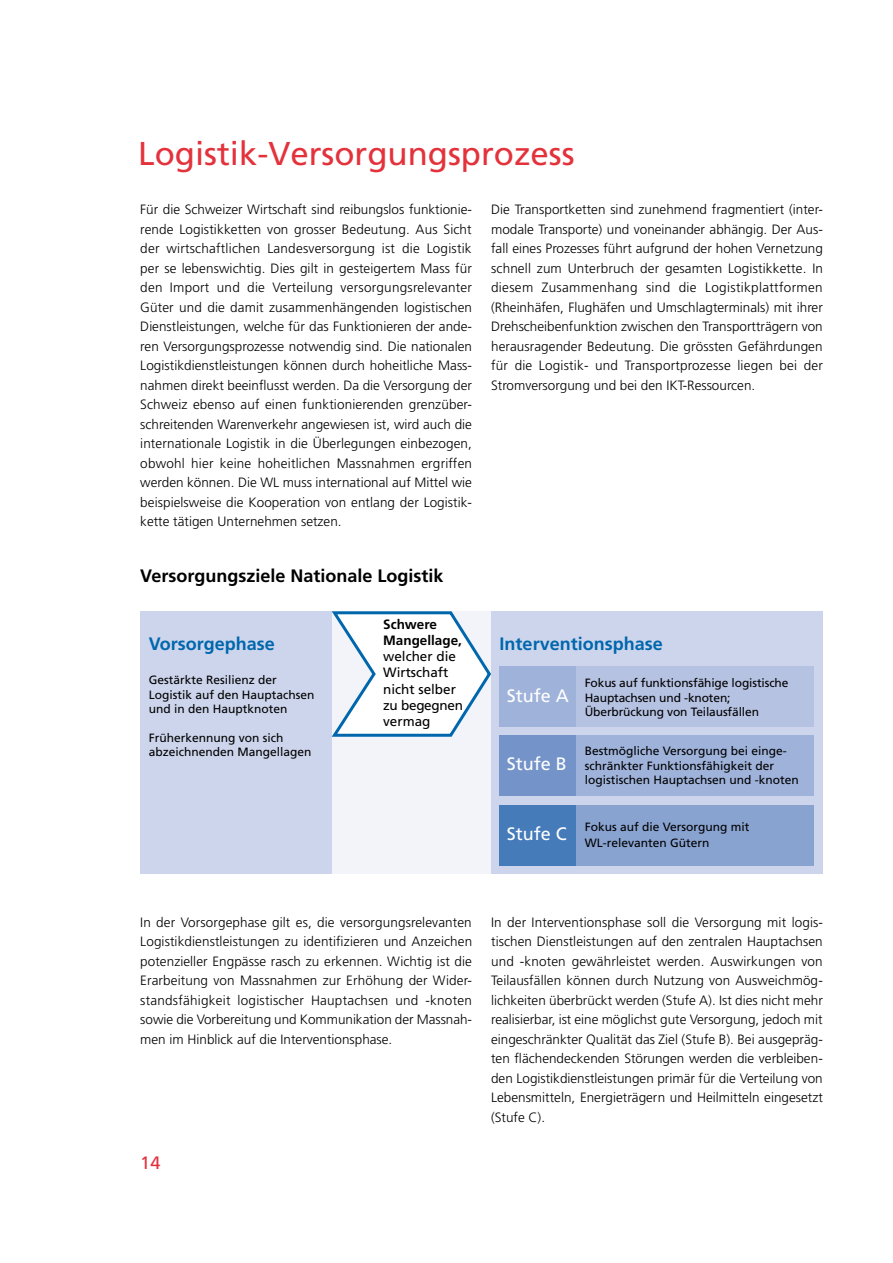
<style>
.page{position:relative;width:893px;height:1263px;background:#fff}
.page>*{position:absolute;margin:0;border:0;box-sizing:border-box;transform-origin:0 0}
.t1{font:33px "Frutiger";color:#e4323c}
.t2{font:700 18px "Frutiger";color:#000}
.t3{font:700 18px "Frutiger";color:#0067ad}
.t4{font:18px "Frutiger";color:#fff}
.t5{font:18px "Frutiger";color:#e4323c}
.t6{font:300 13.5px/19.5px "Frutiger";color:#000;text-align:justify}
.t7{font:13.5px/16.2px "Frutiger";color:#000}
.t8{font:700 13.5px "Frutiger";color:#000}
.t9{font:13.5px "Frutiger";letter-spacing:-.02em;color:#000}
.t10{font:12px/14.4px "Frutiger";color:#000}
</style>
<div class="page">
<div style="left:491px;top:611px;width:332px;height:263px;background:#cdd5ec"></div>
<div style="left:332px;top:611px;width:159px;height:263px;background:#f2f4fa"></div>
<div style="left:500px;top:736px;width:314px;height:60px;background:#9fb2da"></div>
<div style="left:500px;top:666px;width:314px;height:61px;background:#b6c2e2"></div>
<div style="left:140px;top:611px;width:192px;height:263px;background:#cdd5ec"></div>
<div style="left:500px;top:666px;width:76px;height:61px;background:#9fb2da"></div>
<div style="left:500px;top:736px;width:76px;height:60px;background:#7494c9"></div>
<div style="left:500px;top:805px;width:314px;height:60px;background:#89a3d1"></div>
<div style="left:500px;top:805px;width:76px;height:60px;background:#467bb9"></div>
<svg style="left:331px;top:611px;width:160px;height:126px"></svg>
<p class="t1" style="left:138px;top:134px;width:438px">Logistik-Versorgungsprozess</p>
<p class="t6" style="left:140px;top:200px;width:333px">Für die Schweizer Wirtschaft sind reibungslos funktionie&shy;rende Logistikketten von grosser Bedeutung. Aus Sicht der wirtschaftlichen Landesversorgung ist die Logistik per se lebenswichtig. Dies gilt in gesteigertem Mass für den Import und die Verteilung versorgungsrelevanter Güter und die damit zusammenhängenden logistischen Dienstleistungen, welche für das Funktionieren der ande&shy;ren Versorgungsprozesse notwendig sind. Die nationalen Logistikdienstleistungen können durch hoheitliche Mass&shy;nahmen direkt beeinflusst werden. Da die Versorgung der Schweiz ebenso auf einen funktionierenden grenzüber&shy;schreitenden Warenverkehr angewiesen ist, wird auch die internationale Logistik in die Überlegungen einbezogen, obwohl hier keine hoheitlichen Massnahmen ergriffen werden können. Die WL muss international auf Mittel wie beispielsweise die Kooperation von entlang der Logistik&shy;kette tätigen Unternehmen setzen.</p>
<p class="t6" style="left:491px;top:200px;width:333px">Die Transportketten sind zunehmend fragmentiert (inter-</p>
<p class="t6" style="left:491px;top:220px;width:333px">modale Transporte) und voneinander abhängig. Der Aus&shy;fall eines Prozesses führt aufgrund der hohen Vernetzung schnell zum Unterbruch der gesamten Logistikkette. In diesem Zusammenhang sind die Logistikplattformen (Rheinhäfen, Flughäfen und Umschlagterminals) mit ihrer Drehscheibenfunktion zwischen den Transportträgern von herausragender Bedeutung. Die grössten Gefährdungen für die Logistik- und Transportprozesse liegen bei der Stromversorgung und bei den IKT-Ressourcen.</p>
<p class="t2" style="left:140px;top:565px;width:305px">Versorgungsziele Nationale Logistik</p>
<p class="t3" style="left:149px;top:633px;width:128px">Vorsorgephase</p>
<p class="t10" style="left:149px;top:673px;width:130px">Gestärkte Resilienz der</p>
<p class="t10" style="left:149px;top:687px;width:167px">Logistik auf den Hauptachsen und in den Hauptknoten</p>
<p class="t10" style="left:149px;top:730px;width:136px">Früherkennung von sich</p>
<p class="t10" style="left:149px;top:745px;width:164px">abzeichnenden Mangellagen</p>
<p class="t8" style="left:383px;top:616px;width:55px">Schwere</p>
<p class="t8" style="left:383px;top:632px;width:80px">Mangellage,</p>
<p class="t7" style="left:383px;top:648px;width:74px">welcher die<br>Wirtschaft</p>
<p class="t7" style="left:383px;top:681px;width:74px">nicht selber</p>
<p class="t9" style="left:383px;top:697px;width:81px">zu begegnen</p>
<p class="t7" style="left:383px;top:713px;width:49px">vermag</p>
<p class="t3" style="left:500px;top:633px;width:165px">Interventionsphase</p>
<p class="t4" style="left:507px;top:685px;width:64px">Stufe A</p>
<p class="t10" style="left:585px;top:676px;width:205px">Fokus auf funktionsfähige logistische<br>Hauptachsen und -knoten;</p>
<p class="t10" style="left:585px;top:705px;width:176px">Überbrückung von Teilausfällen</p>
<p class="t10" style="left:585px;top:744px;width:204px">Bestmögliche Versorgung bei einge&shy;schränkter Funktionsfähigkeit der</p>
<p class="t10" style="left:585px;top:773px;width:216px">logistischen Hauptachsen und -knoten</p>
<p class="t4" style="left:507px;top:754px;width:62px">Stufe B</p>
<p class="t4" style="left:507px;top:823px;width:62px">Stufe C</p>
<p class="t10" style="left:585px;top:819px;width:166px">Fokus auf die Versorgung mit</p>
<p class="t10" style="left:585px;top:836px;width:126px">WL-relevanten Gütern</p>
<p class="t6" style="left:140px;top:912px;width:333px">In der Vorsorgephase gilt es, die versorgungsrelevanten Logistikdienstleistungen zu identifizieren und Anzeichen potenzieller Engpässe rasch zu erkennen. Wichtig ist die Erarbeitung von Massnahmen zur Erhöhung der Wider&shy;standsfähigkeit logistischer Hauptachsen und -knoten sowie die Vorbereitung und Kommunikation der Massnah&shy;men im Hinblick auf die Interventionsphase.</p>
<p class="t6" style="left:491px;top:912px;width:333px">In der Interventionsphase soll die Versorgung mit logis-</p>
<p class="t6" style="left:491px;top:932px;width:333px">tischen Dienstleistungen auf den zentralen Hauptachsen und -knoten gewährleistet werden. Auswirkungen von Teilausfällen können durch Nutzung von Ausweichmög&shy;lichkeiten überbrückt werden (Stufe A). Ist dies nicht mehr realisierbar, ist eine möglichst gute Versorgung, jedoch mit eingeschränkter Qualität das Ziel (Stufe B). Bei ausgepräg&shy;ten flächendeckenden Störungen werden die verbleiben&shy;den Logistikdienstleistungen primär für die Verteilung von Lebensmitteln, Energieträgern und Heilmitteln eingesetzt (Stufe C).</p>
<p class="t5" style="left:140px;top:1152px;width:22px">14</p>
</div>
